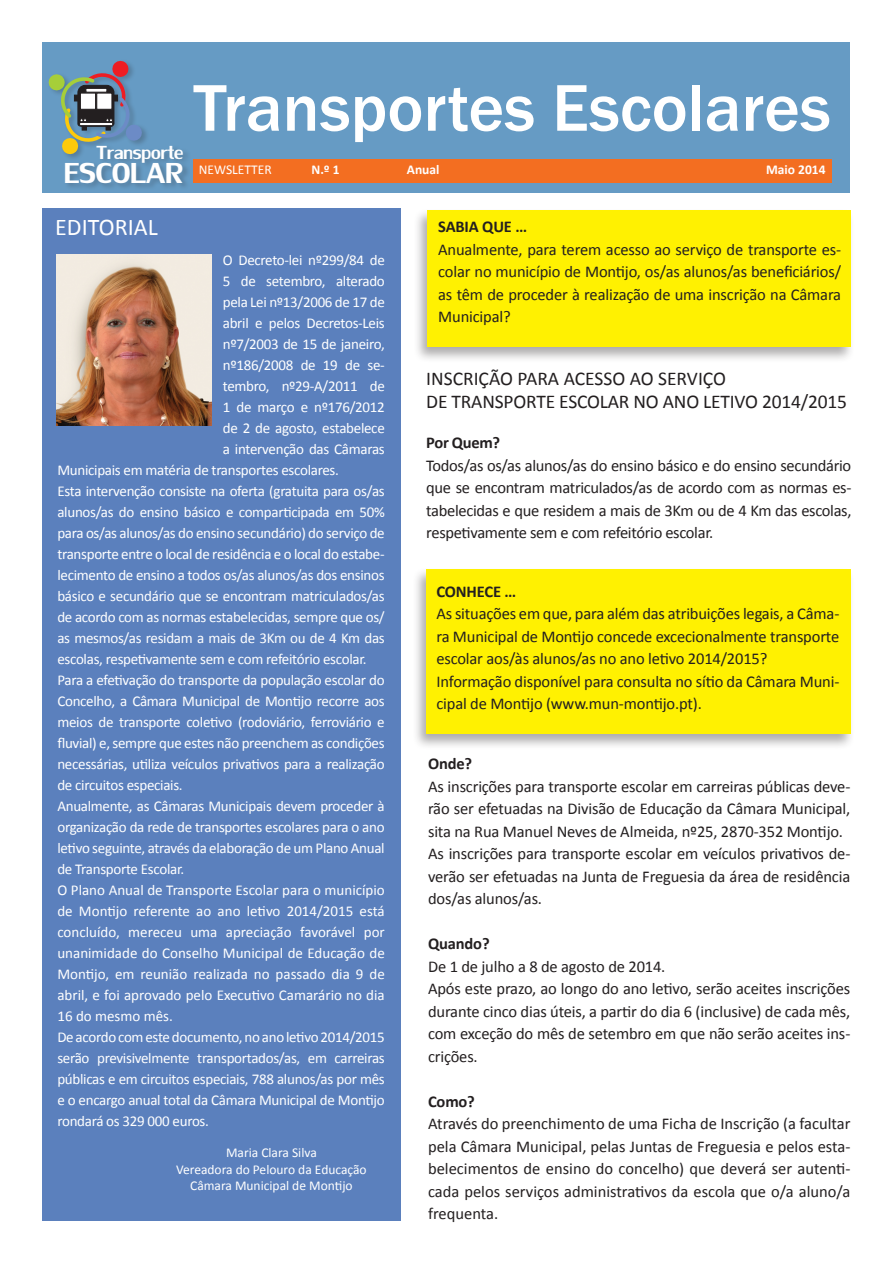
<style>
.page{position:relative;width:893px;height:1263px;background:#fff}
.page>*{position:absolute;margin:0;border:0;box-sizing:border-box;transform-origin:0 0}
.t1{font:500 68.25px "Franklin Gothic";color:#fff}
.t2{font:43.05px "Lily UPC";color:#fff}
.t3{font:28.2px "Lily UPC";color:#fff}
.t4{font:24px "Calibri";color:#fff}
.t5{font:19.5px "Calibri";letter-spacing:-.01em;color:#231f20}
.t6{font:16.5px/22.5px "Calibri";letter-spacing:-.01em;color:#231f20;text-align:justify}
.t7{font:700 16.5px "Calibri";letter-spacing:-.01em;color:#231f20}
.t8{font:15px/21px "Calibri";letter-spacing:-.02em;color:#fff;text-align:justify}
.t9{font:13.5px "Calibri";color:#fff}
.t10{font:700 13.5px "Calibri";color:#fff}
</style>
<div class="page">
<div style="left:43px;top:43px;width:807px;height:150px;background:#669bc4"></div>
<div style="left:413px;top:208px;width:451px;height:164px;background:#231f20;opacity:.37"></div>
<div style="left:427px;top:210px;width:423px;height:136px;background:#fff101"></div>
<div style="left:43px;top:208px;width:358px;height:1012px;background:#5b80bd"></div>
<img style="left:56px;top:254px;width:156px;height:172px">
<div style="left:193px;top:159px;width:639px;height:24px;background:#f36e21"></div>
<div style="left:48px;top:54px;width:160px;height:152px;background:#231f20;opacity:.24"></div>
<svg style="left:48px;top:60px;width:95px;height:95px"></svg>
<div style="left:412px;top:567px;width:452px;height:193px;background:#231f20;opacity:.37"></div>
<div style="left:426px;top:569px;width:424px;height:165px;background:#fff101"></div>
<div style="left:175px;top:54px;width:24px;height:17px;background:#669bc4"></div>
<p class="t3" style="left:97px;top:130px;width:88px">Transporte</p>
<p class="t2" style="left:64px;top:140px;width:120px">ESCOLAR</p>
<p class="t1" style="left:193px;top:66px;width:639px">Transportes Escolares</p>
<p class="t9" style="left:199px;top:161px;width:74px">NEWSLETTER</p>
<p class="t10" style="left:311px;top:161px;width:30px">N.º 1</p>
<p class="t10" style="left:407px;top:161px;width:34px">Anual</p>
<p class="t10" style="left:766px;top:161px;width:61px">Maio 2014</p>
<p class="t4" style="left:55px;top:212px;width:104px">EDITORIAL</p>
<p class="t7" style="left:438px;top:216px;width:90px">SABIA QUE …</p>
<p class="t6" style="left:438px;top:238px;width:405px">Anualmente, para terem acesso ao serviço de transporte es&shy;colar no município de Montijo, os/as alunos/as beneficiários/ as têm de proceder à realização de uma inscrição na Câmara Municipal?</p>
<p class="t8" style="left:223px;top:250px;width:163px">O Decreto-lei nº299/84 de</p>
<p class="t8" style="left:223px;top:271px;width:163px">5 de setembro, alterado</p>
<p class="t8" style="left:223px;top:292px;width:163px">pela Lei nº13/2006 de 17 de</p>
<p class="t8" style="left:223px;top:313px;width:163px">abril e pelos Decretos-Leis</p>
<p class="t8" style="left:223px;top:334px;width:163px">nº7/2003 de 15 de janeiro,</p>
<p class="t8" style="left:223px;top:355px;width:163px">nº186/2008 de 19 de se-</p>
<p class="t8" style="left:223px;top:376px;width:163px">tembro, nº29-A/2011 de</p>
<p class="t8" style="left:223px;top:397px;width:163px">1 de março e nº176/2012</p>
<p class="t8" style="left:223px;top:418px;width:163px">de 2 de agosto, estabelece</p>
<p class="t8" style="left:223px;top:439px;width:163px">a intervenção das Câmaras</p>
<p class="t8" style="left:57px;top:460px;width:283px">Municipais em matéria de transportes escolares.</p>
<p class="t8" style="left:57px;top:481px;width:329px">Esta intervenção consiste na oferta (gratuita para os/as alunos/as do ensino básico e comparticipada em 50% para os/as alunos/as do ensino secundário) do serviço de transporte entre o local de residência e o local do estabe&shy;lecimento de ensino a todos os/as alunos/as dos ensinos básico e secundário que se encontram matriculados/as de acordo com as normas estabelecidas, sempre que os/ as mesmos/as residam a mais de 3Km ou de 4 Km das escolas, respetivamente sem e com refeitório escolar.</p>
<p class="t8" style="left:57px;top:670px;width:329px">Para a efetivação do transporte da população escolar do Concelho, a Câmara Municipal de Montijo recorre aos meios de transporte coletivo (rodoviário, ferroviário e fluvial) e, sempre que estes não preenchem as condições necessárias, utiliza veículos privativos para a realização de circuitos especiais.</p>
<p class="t8" style="left:57px;top:796px;width:329px">Anualmente, as Câmaras Municipais devem proceder à organização da rede de transportes escolares para o ano letivo seguinte, através da elaboração de um Plano Anual de Transporte Escolar.</p>
<p class="t8" style="left:57px;top:880px;width:329px">O Plano Anual de Transporte Escolar para o município de Montijo referente ao ano letivo 2014/2015 está concluído, mereceu uma apreciação favorável por unanimidade do Conselho Municipal de Educação de Montijo, em reunião realizada no passado dia 9 de abril, e foi aprovado pelo Executivo Camarário no dia 16 do mesmo mês.</p>
<p class="t8" style="left:57px;top:1027px;width:329px">De acordo com este documento, no ano letivo 2014/2015 serão previsivelmente transportados/as, em carreiras públicas e em circuitos especiais, 788 alunos/as por mês e o encargo anual total da Câmara Municipal de Montijo rondará os 329 000 euros.</p>
<p class="t5" style="left:426px;top:366px;width:301px">INSCRIÇÃO PARA ACESSO AO SERVIÇO</p>
<p class="t5" style="left:426px;top:389px;width:422px">DE TRANSPORTE ESCOLAR NO ANO LETIVO 2014/2015</p>
<p class="t7" style="left:426px;top:432px;width:75px">Por Quem?</p>
<p class="t6" style="left:426px;top:454px;width:427px">Todos/as os/as alunos/as do ensino básico e do ensino secundário que se encontram matriculados/as de acordo com as normas es&shy;tabelecidas e que residem a mais de 3Km ou de 4 Km das escolas, respetivamente sem e com refeitório escolar.</p>
<p class="t7" style="left:436px;top:581px;width:81px">CONHECE …</p>
<p class="t6" style="left:436px;top:602px;width:405px">As situações em que, para além das atribuições legais, a Câma&shy;ra Municipal de Montijo concede excecionalmente transporte escolar aos/às alunos/as no ano letivo 2014/2015?</p>
<p class="t6" style="left:436px;top:670px;width:405px">Informação disponível para consulta no sítio da Câmara Muni&shy;cipal de Montijo (www.mun-montijo.pt).</p>
<p class="t7" style="left:428px;top:753px;width:46px">Onde?</p>
<p class="t6" style="left:428px;top:775px;width:424px">As inscrições para transporte escolar em carreiras públicas deve&shy;rão ser efetuadas na Divisão de Educação da Câmara Municipal, sita na Rua Manuel Neves de Almeida, nº25, 2870-352 Montijo.</p>
<p class="t6" style="left:428px;top:843px;width:424px">As inscrições para transporte escolar em veículos privativos de&shy;verão ser efetuadas na Junta de Freguesia da área de residência dos/as alunos/as.</p>
<p class="t7" style="left:428px;top:933px;width:63px">Quando?</p>
<p class="t6" style="left:428px;top:955px;width:239px">De 1 de julho a 8 de agosto de 2014.</p>
<p class="t6" style="left:428px;top:978px;width:424px">Após este prazo, ao longo do ano letivo, serão aceites inscrições durante cinco dias úteis, a partir do dia 6 (inclusive) de cada mês, com exceção do mês de setembro em que não serão aceites ins&shy;crições.</p>
<p class="t7" style="left:428px;top:1091px;width:48px">Como?</p>
<p class="t6" style="left:428px;top:1113px;width:424px">Através do preenchimento de uma Ficha de Inscrição (a facultar pela Câmara Municipal, pelas Juntas de Freguesia e pelos esta&shy;belecimentos de ensino do concelho) que deverá ser autenti&shy;cada pelos serviços administrativos da escola que o/a aluno/a frequenta.</p>
<p class="t9" style="left:226px;top:1144px;width:92px">Maria Clara Silva</p>
<p class="t9" style="left:176px;top:1160px;width:192px">Vereadora do Pelouro da Educação</p>
<p class="t9" style="left:190px;top:1177px;width:164px">Câmara Municipal de Montijo</p>
</div>
